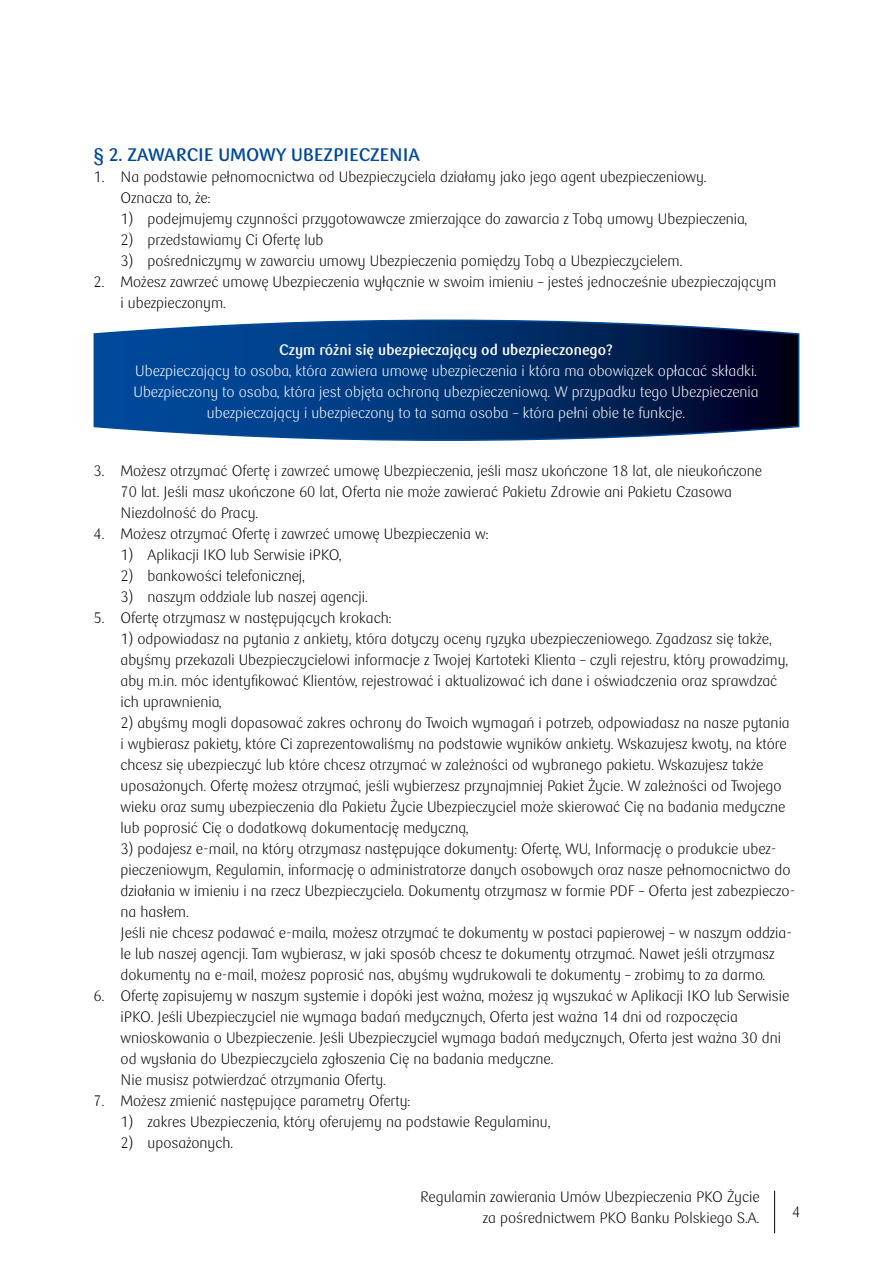
<style>
.page{position:relative;width:893px;height:1263px;background:#fff}
.page>*{position:absolute;margin:0;border:0;box-sizing:border-box;transform-origin:0 0}
.t1{font:700 18px "PKO Bank Polski";color:#00489a}
.t2{font:300 15px/21px "PKO Bank Polski";color:#000}
.t3{font:300 15px/21px "PKO Bank Polski";color:#fff;text-align:center}
.t4{font:700 15px "PKO Bank Polski";color:#fff}
</style>
<div class="page">
<hr style="left:774px;top:1191px;width:1px;height:42px;background:#000">
<svg style="left:93px;top:319px;width:707px;height:122px;background:#154179"></svg>
<p class="t1" style="left:94px;top:145px;width:328px">§ 2. ZAWARCIE UMOWY UBEZPIECZENIA</p>
<p class="t2" style="left:121px;top:167px;width:587px;text-indent:-27px">1. Na podstawie pełnomocnictwa od Ubezpieczyciela działamy jako jego agent ubezpieczeniowy.<br>Oznacza to, że:</p>
<p class="t2" style="left:121px;top:209px;width:628px">1) podejmujemy czynności przygotowawcze zmierzające do zawarcia z Tobą umowy Ubezpieczenia,</p>
<p class="t2" style="left:121px;top:230px;width:204px">2) przedstawiamy Ci Ofertę lub</p>
<p class="t2" style="left:121px;top:251px;width:563px">3) pośredniczymy w zawarciu umowy Ubezpieczenia pomiędzy Tobą a Ubezpieczycielem.</p>
<p class="t2" style="left:121px;top:272px;width:657px;text-indent:-27px">2. Możesz zawrzeć umowę Ubezpieczenia wyłącznie w swoim imieniu – jesteś jednocześnie ubezpieczającym i ubezpieczonym.</p>
<p class="t4" style="left:279px;top:341px;width:335px">Czym różni się ubezpieczający od ubezpieczonego?</p>
<p class="t3" style="left:133px;top:361px;width:627px">Ubezpieczający to osoba, która zawiera umowę ubezpieczenia i która ma obowiązek opłacać składki.<br>Ubezpieczony to osoba, która jest objęta ochroną ubezpieczeniową. W przypadku tego Ubezpieczenia ubezpieczający i ubezpieczony to ta sama osoba – która pełni obie te funkcje.</p>
<p class="t2" style="left:121px;top:461px;width:643px;text-indent:-27px">3. Możesz otrzymać Ofertę i zawrzeć umowę Ubezpieczenia, jeśli masz ukończone 18 lat, ale nieukończone<br>70 lat. Jeśli masz ukończone 60 lat, Oferta nie może zawierać Pakietu Zdrowie ani Pakietu Czasowa<br>Niezdolność do Pracy.</p>
<p class="t2" style="left:94px;top:524px;width:396px">4. Możesz otrzymać Ofertę i zawrzeć umowę Ubezpieczenia w:</p>
<p class="t2" style="left:121px;top:545px;width:223px">1) Aplikacji IKO lub Serwisie iPKO,</p>
<p class="t2" style="left:121px;top:566px;width:186px">2) bankowości telefonicznej,</p>
<p class="t2" style="left:121px;top:587px;width:249px">3) naszym oddziale lub naszej agencji.</p>
<p class="t2" style="left:94px;top:608px;width:299px">5. Ofertę otrzymasz w następujących krokach:</p>
<p class="t2" style="left:121px;top:629px;width:669px">1) odpowiadasz na pytania z ankiety, która dotyczy oceny ryzyka ubezpieczeniowego. Zgadzasz się także, abyśmy przekazali Ubezpieczycielowi informacje z Twojej Kartoteki Klienta – czyli rejestru, który prowadzimy, aby m.in. móc identyfikować Klientów, rejestrować i aktualizować ich dane i oświadczenia oraz sprawdzać ich uprawnienia,</p>
<p class="t2" style="left:121px;top:713px;width:671px">2) abyśmy mogli dopasować zakres ochrony do Twoich wymagań i potrzeb, odpowiadasz na nasze pytania i wybierasz pakiety, które Ci zaprezentowaliśmy na podstawie wyników ankiety. Wskazujesz kwoty, na które chcesz się ubezpieczyć lub które chcesz otrzymać w zależności od wybranego pakietu. Wskazujesz także uposażonych. Ofertę możesz otrzymać, jeśli wybierzesz przynajmniej Pakiet Życie. W zależności od Twojego wieku oraz sumy ubezpieczenia dla Pakietu Życie Ubezpieczyciel może skierować Cię na badania medyczne lub poprosić Cię o dodatkową dokumentację medyczną,</p>
<p class="t2" style="left:121px;top:839px;width:676px">3) podajesz e-mail, na który otrzymasz następujące dokumenty: Ofertę, WU, Informację o produkcie ubez&shy;pieczeniowym, Regulamin, informację o administratorze danych osobowych oraz nasze pełnomocnictwo do działania w imieniu i na rzecz Ubezpieczyciela. Dokumenty otrzymasz w formie PDF – Oferta jest zabezpieczo&shy;na hasłem.<br>Jeśli nie chcesz podawać e-maila, możesz otrzymać te dokumenty w postaci papierowej – w naszym oddzia&shy;le lub naszej agencji. Tam wybierasz, w jaki sposób chcesz te dokumenty otrzymać. Nawet jeśli otrzymasz dokumenty na e-mail, możesz poprosić nas, abyśmy wydrukowali te dokumenty – zrobimy to za darmo.</p>
<p class="t2" style="left:121px;top:986px;width:670px;text-indent:-27px">6. Ofertę zapisujemy w naszym systemie i dopóki jest ważna, możesz ją wyszukać w Aplikacji IKO lub Serwisie iPKO. Jeśli Ubezpieczyciel nie wymaga badań medycznych, Oferta jest ważna 14 dni od rozpoczęcia wnioskowania o Ubezpieczenie. Jeśli Ubezpieczyciel wymaga badań medycznych, Oferta jest ważna 30 dni od wysłania do Ubezpieczyciela zgłoszenia Cię na badania medyczne.<br>Nie musisz potwierdzać otrzymania Oferty.</p>
<p class="t2" style="left:94px;top:1091px;width:318px">7. Możesz zmienić następujące parametry Oferty:</p>
<p class="t2" style="left:121px;top:1112px;width:431px">1) zakres Ubezpieczenia, który oferujemy na podstawie Regulaminu,</p>
<p class="t2" style="left:121px;top:1133px;width:114px">2) uposażonych.</p>
<p class="t2" style="left:420px;top:1187px;width:341px;text-align:right">Regulamin zawierania Umów Ubezpieczenia PKO Życie za pośrednictwem PKO Banku Polskiego S.A.</p>
<p class="t2" style="left:792px;top:1202px;width:10px">4</p>
</div>
